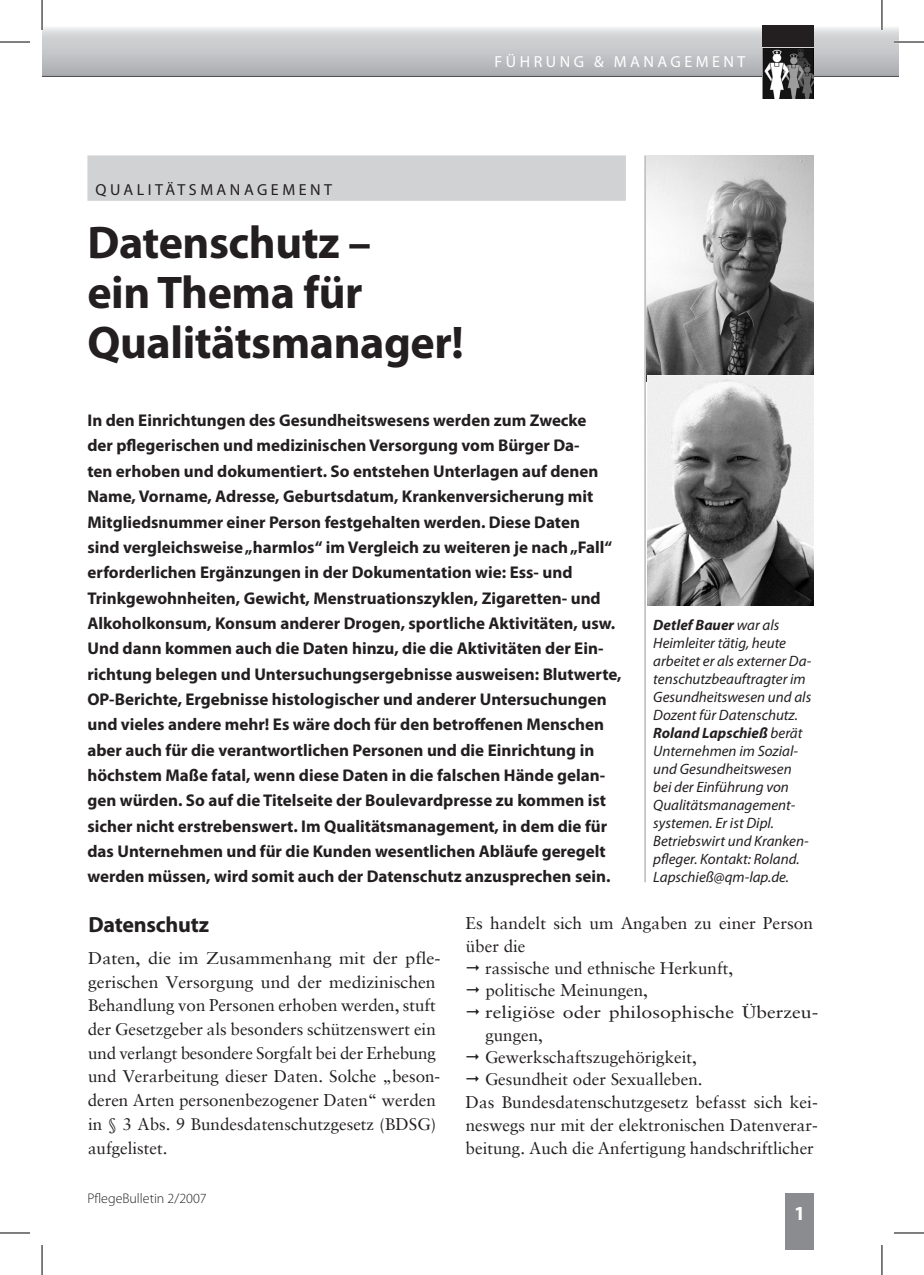
<style>
.page{position:relative;width:924px;height:1275px;background:#fff}
.page>*{position:absolute;margin:0;border:0;box-sizing:border-box;transform-origin:0 0}
.t1{font:700 46px/50px "Myriad Pro";letter-spacing:-.01em;color:#231f20}
.t2{font:700 22px "Myriad Pro";letter-spacing:-.01em;color:#231f20}
.t3{font:700 17px/25.4px "Myriad Pro";color:#231f20}
.t4{font:17px/23.8px "Sabon";color:#231f20;scale:1.06 1}
.t5{font:17px "Sabon";color:#231f20}
.t6{font:17px "Sabon";color:#231f20;scale:1.15 1}
.t7{font:16px "Myriad Pro";letter-spacing:.22em;color:#231f20}
.t8{font:16px "Myriad Pro";letter-spacing:.22em;color:#fff}
.t9{font:italic 15px/18px "Myriad Pro";color:#231f20}
.t10{font:300 14px "Myriad Pro";color:#231f20}
.s1{font-weight:700}
</style>
<div class="page">
<svg style="left:42px;top:25px;width:856px;height:51px;background:#c7c8ca"></svg>
<hr style="left:42px;top:76px;width:856px;height:1px;background:#4b4c4d">
<div style="left:785px;top:1193px;width:28px;height:57px;background:#8a8c8f"></div>
<div style="left:762px;top:25px;width:51px;height:51px;background:#231f20"></div>
<img style="left:762px;top:48px;width:51px;height:51px">
<div style="left:87px;top:155px;width:538px;height:46px;background:#d1d2d4"></div>
<svg style="left:644px;top:155px;width:1px;height:46px"></svg>
<hr style="left:644px;top:201px;width:1px;height:206px;background:#939598">
<hr style="left:644px;top:407px;width:1px;height:475px;background:#939598">
<img style="left:646px;top:155px;width:167px;height:220px">
<img style="left:646px;top:375px;width:167px;height:230px">
<hr style="left:893px;top:41px;width:30px;height:2px;background:#fff">
<hr style="left:880px;top:0;width:2px;height:30px;background:#fff">
<hr style="left:0;top:42px;width:30px;height:1px;background:#000">
<hr style="left:893px;top:42px;width:30px;height:1px;background:#000">
<hr style="left:0;top:1232px;width:30px;height:1px;background:#000">
<hr style="left:893px;top:1232px;width:30px;height:1px;background:#000">
<hr style="left:42px;top:0;width:1px;height:30px;background:#000">
<hr style="left:42px;top:1245px;width:1px;height:30px;background:#000">
<hr style="left:881px;top:0;width:1px;height:30px;background:#000">
<hr style="left:881px;top:1245px;width:1px;height:30px;background:#000">
<p class="t8" style="left:494px;top:52px;width:252px">FÜHRUNG &amp; MANAGEM ENT</p>
<p class="t7" style="left:95px;top:180px;width:238px">QUALITÄTSMANAGEM ENT</p>
<h1 class="t1" style="left:87px;top:216px;width:377px">Datenschutz –<br>ein Thema für<br>Qualitätsmanager!</h1>
<p class="t3" style="left:87px;top:407px;width:535px">In den Einrichtungen des Gesundheitswesens werden zum Zwecke<br>der pflegerischen und medizinischen Versorgung vom Bürger Da-<br>ten erhoben und dokumentiert. So entstehen Unterlagen auf denen Name, Vorname, Adresse, Geburtsdatum, Krankenversicherung mit Mitgliedsnummer einer Person festgehalten werden. Diese Daten<br>sind vergleichsweise „harmlos“ im Vergleich zu weiteren je nach „Fall“ erforderlichen Ergänzungen in der Dokumentation wie: Ess- und Trinkgewohnheiten, Gewicht, Menstruationszyklen, Zigaretten- und Alkoholkonsum, Konsum anderer Drogen, sportliche Aktivitäten, usw.<br>Und dann kommen auch die Daten hinzu, die die Aktivitäten der Ein&shy;richtung belegen und Untersuchungsergebnisse ausweisen: Blutwerte, OP-Berichte, Ergebnisse histologischer und anderer Untersuchungen und vieles andere mehr! Es wäre doch für den betroffenen Menschen aber auch für die verantwortlichen Personen und die Einrichtung in höchstem Maße fatal, wenn diese Daten in die falschen Hände gelan&shy;gen würden. So auf die Titelseite der Boulevardpresse zu kommen ist sicher nicht erstrebenswert. Im Qualitätsmanagement, in dem die für das Unternehmen und für die Kunden wesentlichen Abläufe geregelt werden müssen, wird somit auch der Datenschutz anzusprechen sein.</p>
<p class="t2" style="left:88px;top:910px;width:122px">Datenschutz</p>
<p class="t4" style="left:88px;top:946px;width:334px">Daten, die im Zusammenhang mit der pfle&shy;gerischen Versorgung und der medizinischen Behandlung von Personen erhoben werden, stuft der Gesetzgeber als besonders schützenswert ein und verlangt besondere Sorgfalt bei der Erhebung und Verarbeitung dieser Daten. Solche „beson&shy;deren Arten personenbezogener Daten“ werden in § 3 Abs. 9 Bundesdatenschutzgesetz (BDSG) aufgelistet.</p>
<p class="t9" style="left:653px;top:616px;width:159px"><span class="s1">Detlef Bauer</span> war als<br>Heimleiter tätig, heute arbeitet er als externer Da&shy;tenschutzbeauftragter im<br>Gesundheitswesen und als<br>Dozent für Datenschutz.<br><span class="s1">Roland Lapschieß</span> berät<br>Unternehmen im Sozial&shy;und Gesundheitswesen bei der Einführung von<br>Qualitätsmanagement&shy;systemen. Er ist Dipl.<br>Betriebswirt und Kranken&shy;pfleger. Kontakt: Roland.<br>Lapschieß@qm-lap.de.</p>
<p class="t5" style="left:465px;top:912px;width:349px">Es handelt sich um Angaben zu einer Person</p>
<p class="t5" style="left:465px;top:935px;width:61px">über die</p>
<p class="t5" style="left:485px;top:957px;width:249px">rassische und ethnische Herkunft,</p>
<p class="t5" style="left:485px;top:980px;width:164px">politische Meinungen,</p>
<p class="t6" style="left:485px;top:1002px;width:291px">religiöse oder philosophische Überzeu-</p>
<p class="t5" style="left:485px;top:1024px;width:59px">gungen,</p>
<p class="t5" style="left:485px;top:1046px;width:213px">Gewerkschaftszugehörigkeit,</p>
<p class="t5" style="left:485px;top:1069px;width:219px">Gesundheit oder Sexualleben.</p>
<p class="t5" style="left:465px;top:1091px;width:353px">Das Bundesdatenschutzgesetz befasst sich kei-</p>
<p class="t5" style="left:465px;top:1114px;width:353px">neswegs nur mit der elektronischen Datenverar-</p>
<p class="t5" style="left:465px;top:1137px;width:349px">beitung. Auch die Anfertigung handschriftlicher</p>
<p class="t10" style="left:87px;top:1189px;width:121px">PflegeBulletin 2/2007</p>
</div>
